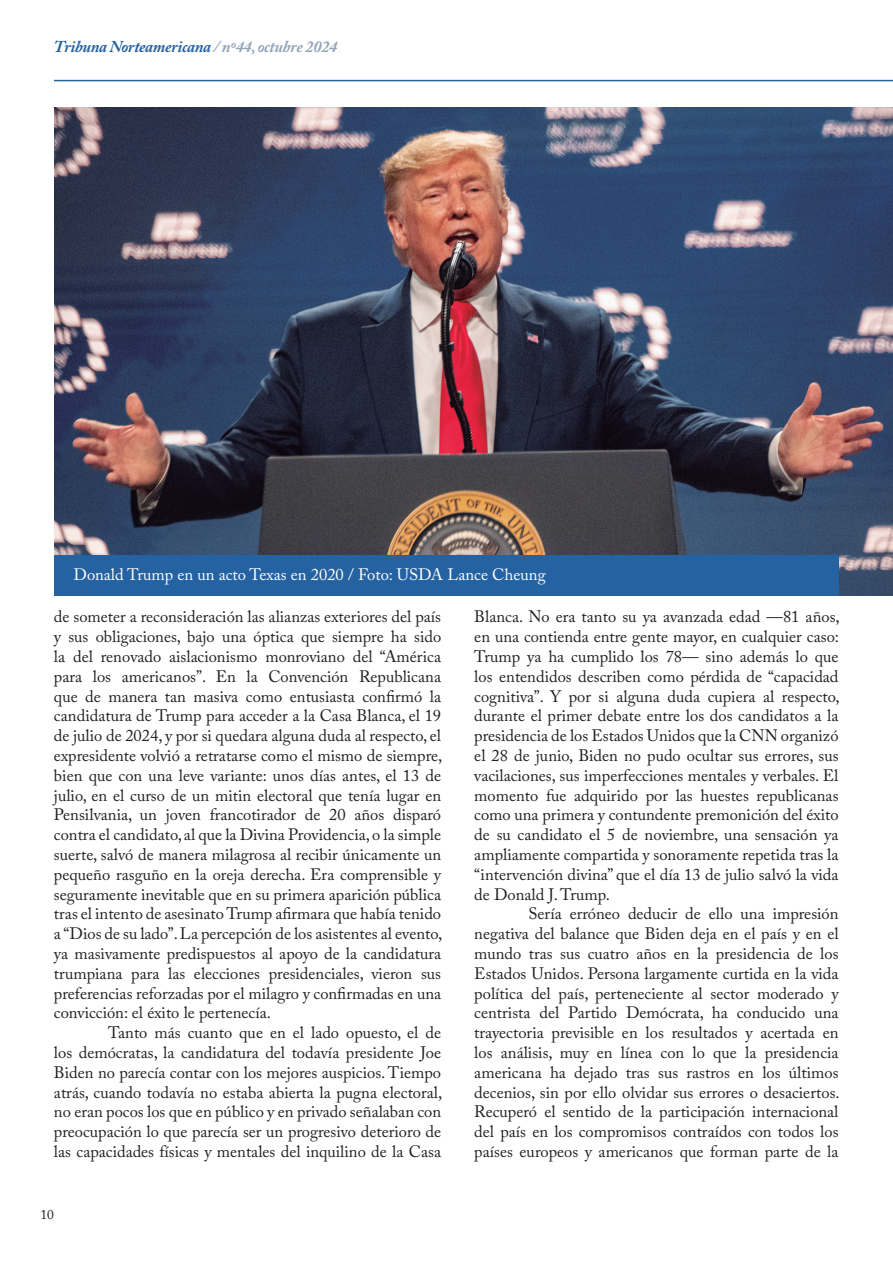
<style>
.page{position:relative;width:893px;height:1263px;background:#fff}
.page>*{position:absolute;margin:0;border:0;box-sizing:border-box;transform-origin:0 0}
.t1{font:16.5px/19.8px "Adobe Caslon Pro";color:#231f20;text-align:justify}
.t2{font:16.5px "Adobe Caslon Pro";color:#fff}
.t3{font:italic 700 16.5px "Adobe Caslon Pro";letter-spacing:-.02em;color:#2562a1}
.t4{font:13.5px "Adobe Caslon Pro";color:#231f20}
.s1{color:#93a5b9}
</style>
<div class="page">
<img style="left:54px;top:108px;width:839px;height:487px">
<div style="left:54px;top:555px;width:784px;height:40px;background:#2562a1"></div>
<hr style="left:54px;top:80px;width:839px;height:1px;background:#2562a1">
<p class="t3" style="left:54px;top:37px;width:285px">Tribuna Norteamericana <span class="s1">/ nº44, octubre 2024</span></p>
<p class="t2" style="left:74px;top:564px;width:474px">Donald Trump en un acto Texas en 2020 / Foto: USDA Lance Cheung</p>
<p class="t1" style="left:54px;top:607px;width:390px">de someter a reconsideración las alianzas exteriores del país y sus obligaciones, bajo una óptica que siempre ha sido la del renovado aislacionismo monroviano del “América para los americanos”. En la Convención Republicana que de manera tan masiva como entusiasta confirmó la candidatura de Trump para acceder a la Casa Blanca, el 19 de julio de 2024, y por si quedara alguna duda al respecto, el expresidente volvió a retratarse como el mismo de siempre, bien que con una leve variante: unos días antes, el 13 de julio, en el curso de un mitin electoral que tenía lugar en Pensilvania, un joven francotirador de 20 años disparó contra el candidato, al que la Divina Providencia, o la simple suerte, salvó de manera milagrosa al recibir únicamente un pequeño rasguño en la oreja derecha. Era comprensible y seguramente inevitable que en su primera aparición pública tras el intento de asesinato Trump afirmara que había tenido a “Dios de su lado”. La percepción de los asistentes al evento, ya masivamente predispuestos al apoyo de la candidatura trumpiana para las elecciones presidenciales, vieron sus preferencias reforzadas por el milagro y confirmadas en una convicción: el éxito le pertenecía.</p>
<p class="t1" style="left:54px;top:1022px;width:390px;text-indent:54px">Tanto más cuanto que en el lado opuesto, el de los demócratas, la candidatura del todavía presidente Joe Biden no parecía contar con los mejores auspicios. Tiempo atrás, cuando todavía no estaba abierta la pugna electoral, no eran pocos los que en público y en privado señalaban con preocupación lo que parecía ser un progresivo deterioro de las capacidades físicas y mentales del inquilino de la Casa</p>
<p class="t4" style="left:40px;top:1206px;width:15px">10</p>
<p class="t1" style="left:474px;top:607px;width:367px">Blanca. No era tanto su ya avanzada edad —81 años, en una contienda entre gente mayor, en cualquier caso:<br>Trump ya ha cumplido los 78— sino además lo que los entendidos describen como pérdida de “capacidad cognitiva”. Y por si alguna duda cupiera al respecto, durante el primer debate entre los dos candidatos a la presidencia de los Estados Unidos que la CNN organizó el 28 de junio, Biden no pudo ocultar sus errores, sus vacilaciones, sus imperfecciones mentales y verbales. El momento fue adquirido por las huestes republicanas como una primera y contundente premonición del éxito de su candidato el 5 de noviembre, una sensación ya ampliamente compartida y sonoramente repetida tras la “intervención divina” que el día 13 de julio salvó la vida de Donald J. Trump.</p>
<p class="t1" style="left:474px;top:904px;width:367px;text-indent:54px">Sería erróneo deducir de ello una impresión negativa del balance que Biden deja en el país y en el mundo tras sus cuatro años en la presidencia de los Estados Unidos. Persona largamente curtida en la vida política del país, perteneciente al sector moderado y centrista del Partido Demócrata, ha conducido una trayectoria previsible en los resultados y acertada en los análisis, muy en línea con lo que la presidencia americana ha dejado tras sus rastros en los últimos decenios, sin por ello olvidar sus errores o desaciertos.<br>Recuperó el sentido de la participación internacional del país en los compromisos contraídos con todos los países europeos y americanos que forman parte de la</p>
</div>
